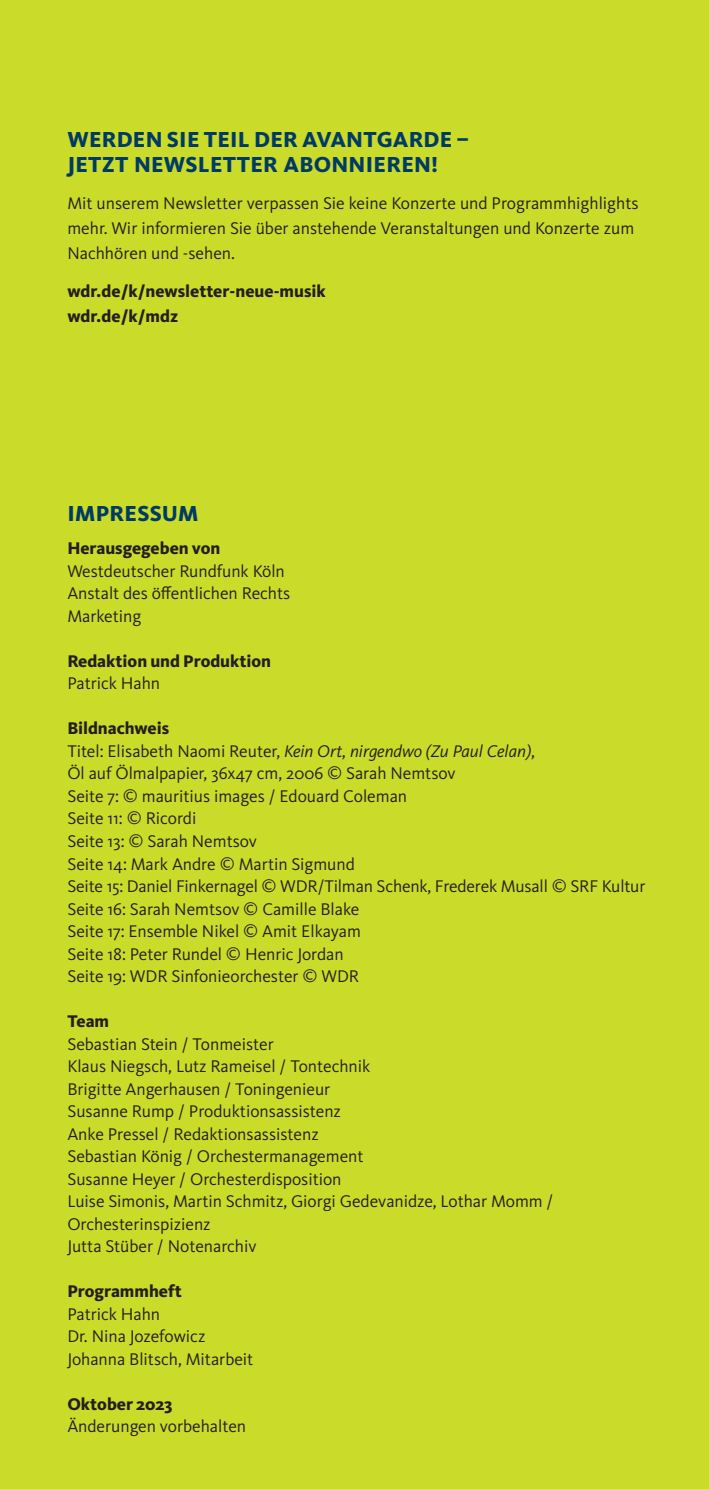
<style>
.page{position:relative;width:709px;height:1489px;background:#fff}
.page>*{position:absolute;margin:0;border:0;box-sizing:border-box;transform-origin:0 0}
.t1{font:800 22.5px/25px "WDR Sans";letter-spacing:.01em;color:#003a65}
.t2{font:17.5px/22.5px "WDR Sans";color:#231f20}
.t3{font:800 17.5px/25px "WDR Sans";color:#231f20}
.s1{font-weight:800}
.s2{font-style:italic}
</style>
<div class="page">
<div style="left:0;top:0;width:709px;height:1488px;background:#cadb2a"></div>
<p class="t1" style="left:67px;top:126px;width:403px">WERDEN SIE TEIL DER AVANTGARDE –<br>JETZT NEWSLETTER ABONNIEREN!</p>
<p class="t2" style="left:67px;top:190px;width:573px;line-height:25px">Mit unserem Newsletter verpassen Sie keine Konzerte und Programmhighlights mehr. Wir informieren Sie über anstehende Veranstaltungen und Konzerte zum<br>Nachhören und -sehen.</p>
<p class="t3" style="left:67px;top:278px;width:260px">wdr.de/k/newsletter-neue-musik wdr.de/k/mdz</p>
<p class="t1" style="left:67px;top:500px;width:132px">IMPRESSUM</p>
<p class="t3" style="left:67px;top:536px;width:155px">Herausgegeben von</p>
<p class="t2" style="left:67px;top:559px;width:224px">Westdeutscher Rundfunk Köln<br>Anstalt des öffentlichen Rechts<br>Marketing</p>
<p class="t3" style="left:67px;top:648px;width:205px">Redaktion und Produktion</p>
<p class="t2" style="left:67px;top:672px;width:94px">Patrick Hahn</p>
<p class="t2" style="left:67px;top:717px;width:579px"><span class="s1">Bildnachweis<br></span>Titel: Elisabeth Naomi Reuter, <span class="s2">Kein Ort, nirgendwo (Zu Paul Celan)</span>,<br>Öl auf Ölmalpapier, 36x47 cm, 2006 © Sarah Nemtsov<br>Seite 7: © mauritius images / Edouard Coleman<br>Seite 11: © Ricordi<br>Seite 13: © Sarah Nemtsov<br>Seite 14: Mark Andre © Martin Sigmund<br>Seite 15: Daniel Finkernagel © WDR/Tilman Schenk, Frederek Musall © SRF Kultur Seite 16: Sarah Nemtsov © Camille Blake<br>Seite 17: Ensemble Nikel © Amit Elkayam<br>Seite 18: Peter Rundel © Henric Jordan<br>Seite 19: WDR Sinfonieorchester © WDR</p>
<p class="t3" style="left:67px;top:1008px;width:43px">Team</p>
<p class="t2" style="left:67px;top:1032px;width:488px">Sebastian Stein / Tonmeister<br>Klaus Niegsch, Lutz Rameisel / Tontechnik<br>Brigitte Angerhausen / Toningenieur<br>Susanne Rump / Produktionsassistenz<br>Anke Pressel / Redaktionsassistenz<br>Sebastian König / Orchestermanagement<br>Susanne Heyer / Orchesterdisposition<br>Luise Simonis, Martin Schmitz, Giorgi Gedevanidze, Lothar Momm / Orchesterinspizienz<br>Jutta Stüber / Notenarchiv</p>
<p class="t3" style="left:67px;top:1278px;width:116px">Programmheft</p>
<p class="t2" style="left:67px;top:1302px;width:187px">Patrick Hahn<br>Dr. Nina Jozefowicz<br>Johanna Blitsch, Mitarbeit</p>
<p class="t3" style="left:67px;top:1391px;width:106px">Oktober 2023</p>
<p class="t2" style="left:67px;top:1414px;width:180px">Änderungen vorbehalten</p>
</div>
